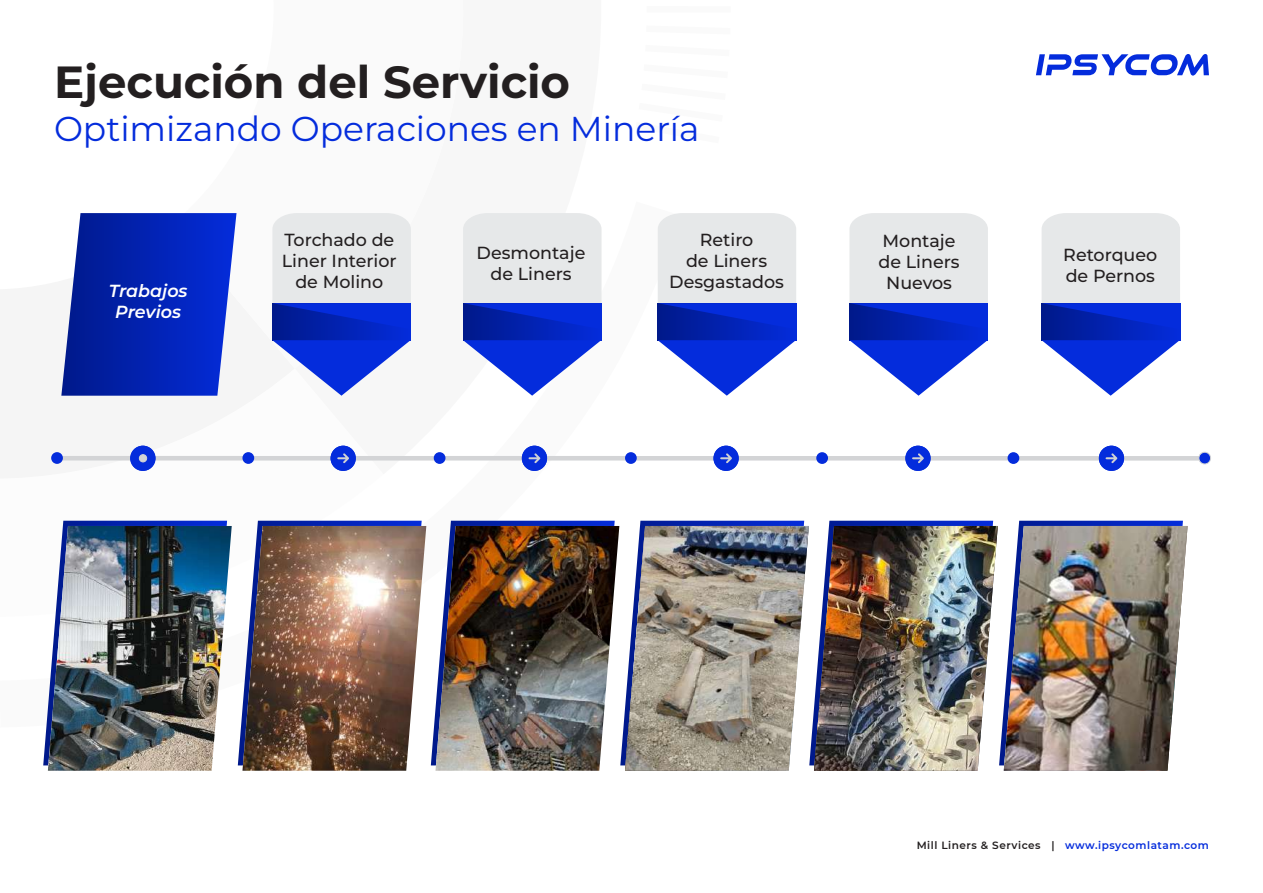
<style>
.page{position:relative;width:1263px;height:893px;background:#fff}
.page>*{position:absolute;margin:0;border:0;box-sizing:border-box;transform-origin:0 0}
.t1{font:700 45px "Montserrat";color:#231f20}
.t2{font:34.5px "Montserrat";color:#042cdc}
.t3{font:500 17.55px/21px "Montserrat";color:#231f20;text-align:center}
.t4{font:italic 600 17.55px/21px "Montserrat";color:#fff;text-align:center}
.t5{font:600 10.5px "Montserrat";letter-spacing:.05em;color:#231f20}
.s1{color:#042cdc}
</style>
<div class="page">
<div style="left:1198px;top:452px;width:13px;height:12px;border:1px solid #d3d4d6;border-radius:50%"></div>
<img style="left:43px;top:54px;width:1166px;height:717px">
<img style="left:1004px;top:526px;width:183px;height:245px">
<h1 class="t1" style="left:54px;top:52px;width:518px">Ejecución del Servicio</h1>
<h2 class="t2" style="left:54px;top:106px;width:647px">Optimizando Operaciones en Minería</h2>
<p class="t4" style="left:109px;top:280px;width:80px">Trabajos<br>Previos</p>
<p class="t3" style="left:282px;top:229px;width:116px">Torchado de<br>Liner Interior de Molino</p>
<p class="t3" style="left:477px;top:242px;width:110px">Desmontaje de Liners</p>
<p class="t3" style="left:669px;top:229px;width:116px">Retiro<br>de Liners<br>Desgastados</p>
<p class="t3" style="left:878px;top:230px;width:83px">Montaje de Liners<br>Nuevos</p>
<p class="t3" style="left:1063px;top:244px;width:95px;text-align:left">Retorqueo de Pernos</p>
<p class="t5" style="left:917px;top:838px;width:294px">Mill Liners &amp; Services | <span class="s1">www.ipsycomlatam.com</span></p>
</div>
